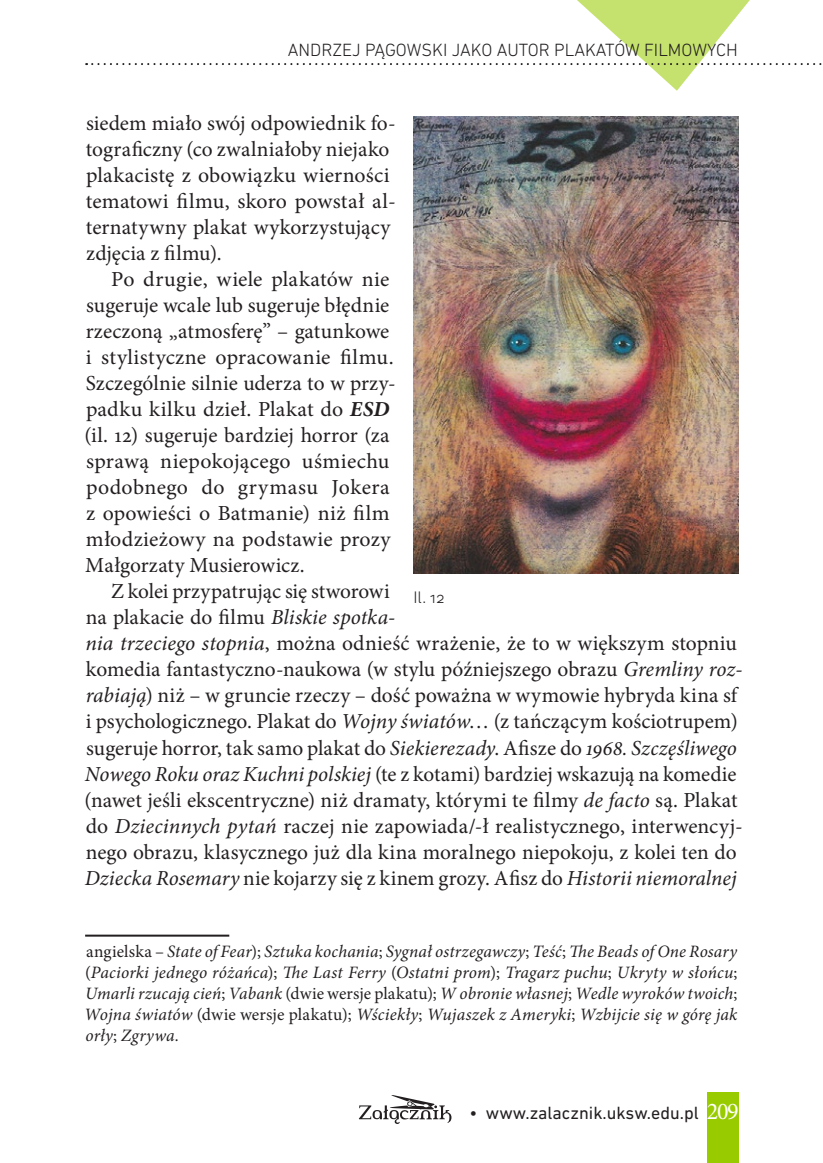
<style>
.page{position:relative;width:823px;height:1163px;background:#fff}
.page>*{position:absolute;margin:0;border:0;box-sizing:border-box;transform-origin:0 0}
.t1{font:21.4px/26px "Minion Pro";letter-spacing:.005em;color:#231f20}
.t2{font:300 18px "DIN Next LT Pro";color:#231f20}
.t3{font:18px "DIN Next LT Pro";color:#231f20}
.t4{font:italic 17.4px/21px "Minion Pro";letter-spacing:.01em;color:#231f20;text-align:justify}
.t5{font:300 17px "DIN Next LT Pro";color:#231f20}
.s1{font-weight:700;font-style:italic}
.s2{font-style:italic}
.s3{font-style:normal}
.s4{font-family:"Minion Pro";font-size:24px;color:#fff}
</style>
<div class="page">
<div style="left:707px;top:1092px;width:31px;height:70px;background:#9c0"></div>
<svg style="left:86px;top:0;width:736px;height:91px"></svg>
<svg style="left:358px;top:1095px;width:93px;height:28px"></svg>
<hr style="left:85px;top:934px;width:144px;height:2px;background:#231f20">
<img style="left:413px;top:116px;width:325px;height:458px">
<p class="t2" style="left:287px;top:39px;width:451px">ANDRZEJ PĄGOWSKI JAKO AUTOR PLAKATÓW FILMOWYCH</p>
<p class="t1" style="left:86px;top:110px;width:311px">siedem miało swój odpowiednik fo&shy;tograficzny (co zwalniałoby niejako plakacistę z obowiązku wierności tematowi filmu, skoro powstał al&shy;ternatywny plakat wykorzystujący zdjęcia z filmu).</p>
<p class="t1" style="left:85px;top:266px;width:312px;text-indent:27px">Po drugie, wiele plakatów nie sugeruje wcale lub sugeruje błędnie rzeczoną „atmosferę” – gatunkowe i stylistyczne opracowanie filmu.<br>Szczególnie silnie uderza to w przy&shy;padku kilku dzieł. Plakat do <span class="s1">ESD </span>(il. 12) sugeruje bardziej horror (za sprawą niepokojącego uśmiechu podobnego do grymasu Jokera z opowieści o Batmanie) niż film młodzieżowy na podstawie prozy<br>Małgorzaty Musierowicz.</p>
<p class="t1" style="left:85px;top:578px;width:659px;text-indent:27px">Z kolei przypatrując się stworowi<br>na plakacie do filmu <span class="s2">Bliskie spotka-<br>nia trzeciego stopnia</span>, można odnieść wrażenie, że to w większym stopniu komedia fantastyczno-naukowa (w stylu późniejszego obrazu <span class="s2">Gremliny roz&shy;rabiają</span>) niż – w gruncie rzeczy – dość poważna w wymowie hybryda kina sf i psychologicznego. Plakat do <span class="s2">Wojny światów</span>… (z tańczącym kościotrupem) sugeruje horror, tak samo plakat do <span class="s2">Siekierezady</span>. Afisze do <span class="s2">1968. Szczęśliwego Nowego Roku oraz Kuchni polskiej</span> (te z kotami) bardziej wskazują na komedie (nawet jeśli ekscentryczne) niż dramaty, którymi te filmy <span class="s2">de facto</span> są. Plakat do <span class="s2">Dziecinnych pytań</span> raczej nie zapowiada/-ł realistycznego, interwencyj&shy;nego obrazu, klasycznego już dla kina moralnego niepokoju, z kolei ten do <span class="s2">Dziecka Rosemary</span> nie kojarzy się z kinem grozy. Afisz do <span class="s2">Historii niemoralnej</span></p>
<p class="t5" style="left:413px;top:587px;width:33px">IL. 12</p>
<p class="t4" style="left:84px;top:940px;width:654px"><span class="s3">angielska –</span> State of Fear<span class="s3">);</span> Sztuka kochania<span class="s3">;</span> Sygnał ostrzegawczy<span class="s3">;</span> Teść<span class="s3">;</span> The Beads of One Rosary <span class="s3">(</span>Paciorki jednego różańca<span class="s3">);</span> The Last Ferry <span class="s3">(</span>Ostatni prom<span class="s3">);</span> Tragarz puchu<span class="s3">;</span> Ukryty w słońcu<span class="s3">; </span>Umarli rzucają cień<span class="s3">;</span> Vabank <span class="s3">(dwie wersje plakatu);</span> W obronie własnej<span class="s3">;</span> Wedle wyroków twoich<span class="s3">; </span>Wojna światów <span class="s3">(dwie wersje plakatu);</span> Wściekły<span class="s3">;</span> Wujaszek z Ameryki<span class="s3">;</span> Wzbijcie się w górę jak orły<span class="s3">;</span> Zgrywa.</p>
<p class="t3" style="left:469px;top:1101px;width:271px">• www.zalacznik.uksw.edu.pl <span class="s4">209</span></p>
</div>
